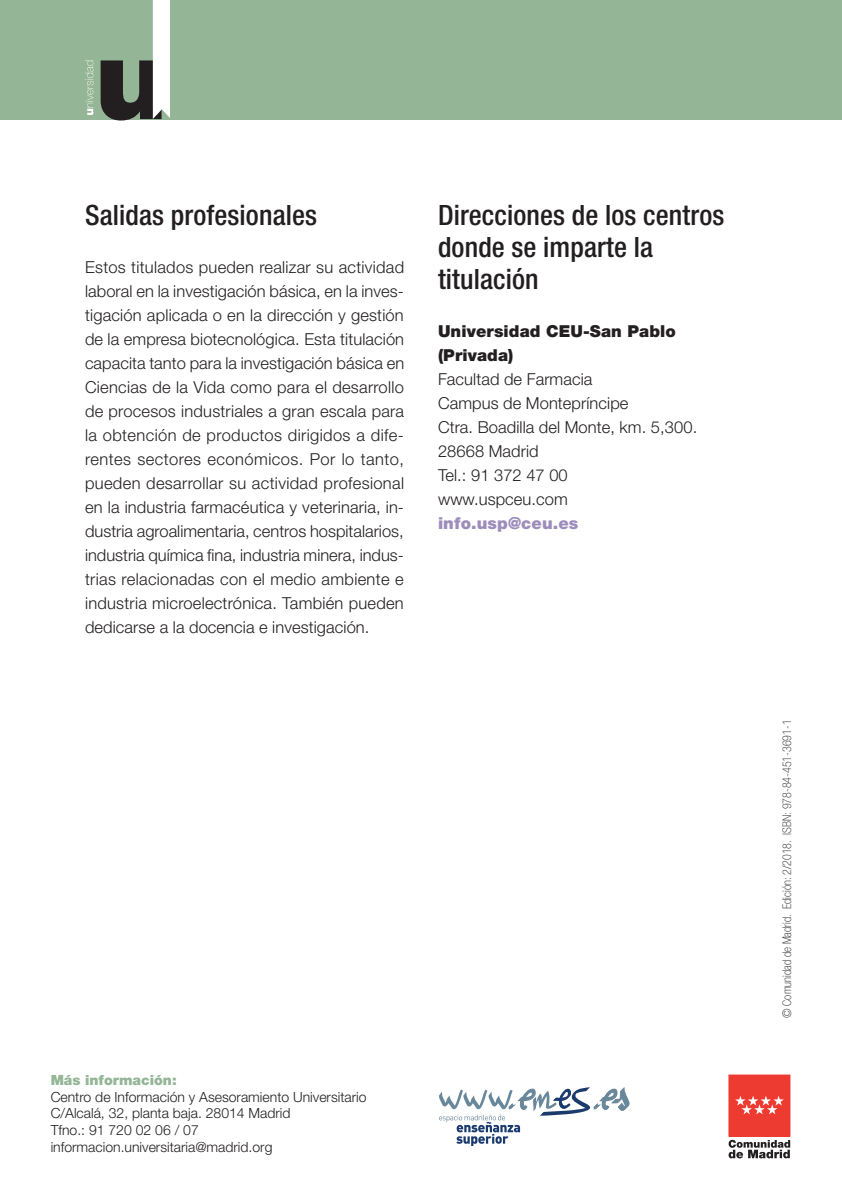
<style>
.page{position:relative;width:842px;height:1191px;background:#fff}
.page>*{position:absolute;margin:0;border:0;box-sizing:border-box;transform-origin:0 0}
.Ladillo_2{font:500 condensed 28px/32px "Helvetica Neue LT Std";letter-spacing:.005em;color:#231f20}
.texto_corrido{font:300 16.4px/24px "Helvetica Neue LT Std";letter-spacing:.005em;color:#231f20;text-align:justify}
.texto_corrido-2{font:900 16.4px/24px "Helvetica Neue LT Std";letter-spacing:.005em;color:#231f20}
.texto_corrido-3{font:900 16.4px "Helvetica Neue LT Std";letter-spacing:.005em;color:#9c8dbb}
.t1{font:300 14px/16.8px "Helvetica Neue LT Std";color:#231f20}
.t2{font:900 14px "Helvetica Neue LT Std";color:#94b596}
.t3{font:100 condensed 12px "Helvetica Neue LT Std";color:#231f20}
</style>
<div class="page">
<div style="left:0;top:0;width:842px;height:119px;background:#94b596"></div>
<svg style="left:85px;top:61px;width:8px;height:54px"></svg>
<svg style="left:101px;top:0;width:69px;height:120px"></svg>
<div style="left:729px;top:1075px;width:61px;height:61px;background:#ee3b32"></div>
<div style="left:729px;top:1074px;width:61px;height:62px;border:1px solid #ee3b32"></div>
<svg style="left:735px;top:1096px;width:49px;height:18px"></svg>
<svg style="left:728px;top:1139px;width:62px;height:19px"></svg>
<svg style="left:439px;top:1087px;width:190px;height:58px"></svg>
<p class="Ladillo_2" style="left:85px;top:199px;width:234px">Salidas profesionales</p>
<p class="texto_corrido" style="left:85px;top:255px;width:321px">Estos titulados pueden realizar su actividad laboral en la investigación básica, en la inves&shy;tigación aplicada o en la dirección y gestión de la empresa biotecnológica. Esta titulación capacita tanto para la investigación básica en Ciencias de la Vida como para el desarrollo de procesos industriales a gran escala para la obtención de productos dirigidos a dife&shy;rentes sectores económicos. Por lo tanto, pueden desarrollar su actividad profesional en la industria farmacéutica y veterinaria, in&shy;dustria agroalimentaria, centros hospitalarios, industria química fina, industria minera, indus&shy;trias relacionadas con el medio ambiente e industria microelectrónica. También pueden dedicarse a la docencia e investigación.</p>
<p class="Ladillo_2" style="left:438px;top:199px;width:288px">Direcciones de los centros donde se imparte la titulación</p>
<p class="texto_corrido-2" style="left:438px;top:319px;width:239px">Universidad CEU-San Pablo (Privada)</p>
<p class="texto_corrido" style="left:438px;top:367px;width:156px">Facultad de Farmacia</p>
<p class="texto_corrido" style="left:438px;top:391px;width:192px">Campus de Montepríncipe</p>
<p class="texto_corrido" style="left:438px;top:415px;width:261px">Ctra. Boadilla del Monte, km. 5,300.</p>
<p class="texto_corrido" style="left:438px;top:439px;width:102px">28668 Madrid</p>
<p class="texto_corrido" style="left:438px;top:463px;width:131px">Tel.: 91 372 47 00</p>
<p class="texto_corrido" style="left:438px;top:487px;width:131px">www.uspceu.com</p>
<p class="texto_corrido-3" style="left:438px;top:514px;width:142px">info.usp@ceu.es</p>
<p class="t2" style="left:51px;top:1071px;width:128px">Más información:</p>
<p class="t1" style="left:51px;top:1087px;width:317px">Centro de Información y Asesoramiento Universitario C/Alcalá, 32, planta baja. 28014 Madrid<br>Tfno.: 91 720 02 06 / 07 informacion.universitaria@madrid.org</p>
<p class="t3" style="left:780px;top:1018px;width:300px;rotate:-90deg">© Comunidad de Madrid. Edición: 2/2018. ISBN: 978-84-451-3691-1</p>
</div>
